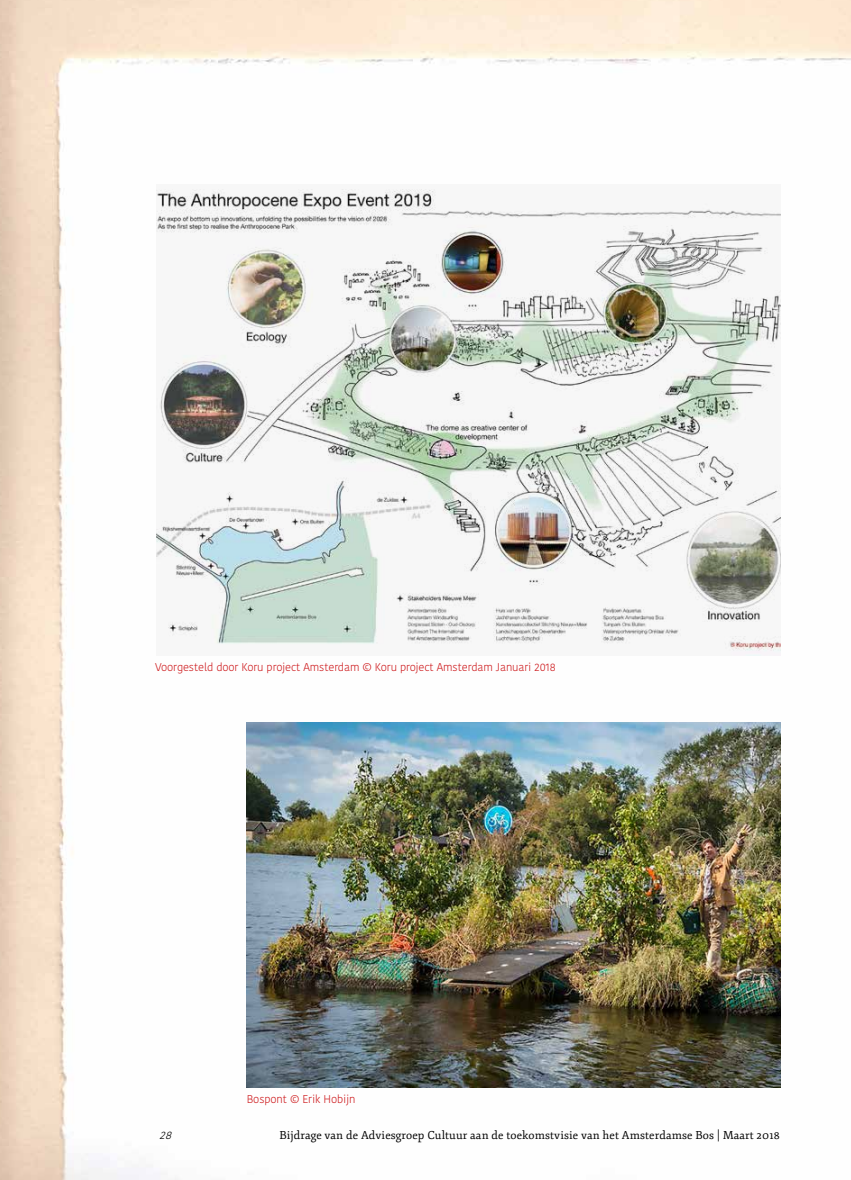
<style>
.page{position:relative;width:851px;height:1180px;background:#fff}
.page>*{position:absolute;margin:0;border:0;box-sizing:border-box;transform-origin:0 0}
.t1{font:300 11.25px "Kohinoor Devanagari";letter-spacing:-.01em;color:#cd171a}
.t2{font:11.25px "Fjord One";letter-spacing:.01em;color:#000}
.t3{font:italic 300 11.25px "Kohinoor Devanagari";color:#000}
</style>
<div class="page">
<img style="left:0;top:0;width:850px;height:1180px">
<img style="left:850px;top:0;width:1px;height:1180px">
<img style="left:247px;top:723px;width:533px;height:365px">
<svg style="left:156px;top:184px;width:624px;height:472px;fill:#f6f6f6"></svg>
<p class="t1" style="left:155px;top:661px;width:402px">Voorgesteld door Koru project Amsterdam © Koru project Amsterdam Januari 2018</p>
<p class="t1" style="left:247px;top:1093px;width:110px">Bospont © Erik Hobijn</p>
<p class="t3" style="left:160px;top:1128px;width:18px">28</p>
<p class="t2" style="left:279px;top:1128px;width:502px">Bijdrage van de Adviesgroep Cultuur aan de toekomstvisie van het Amsterdamse Bos | Maart 2018</p>
</div>
